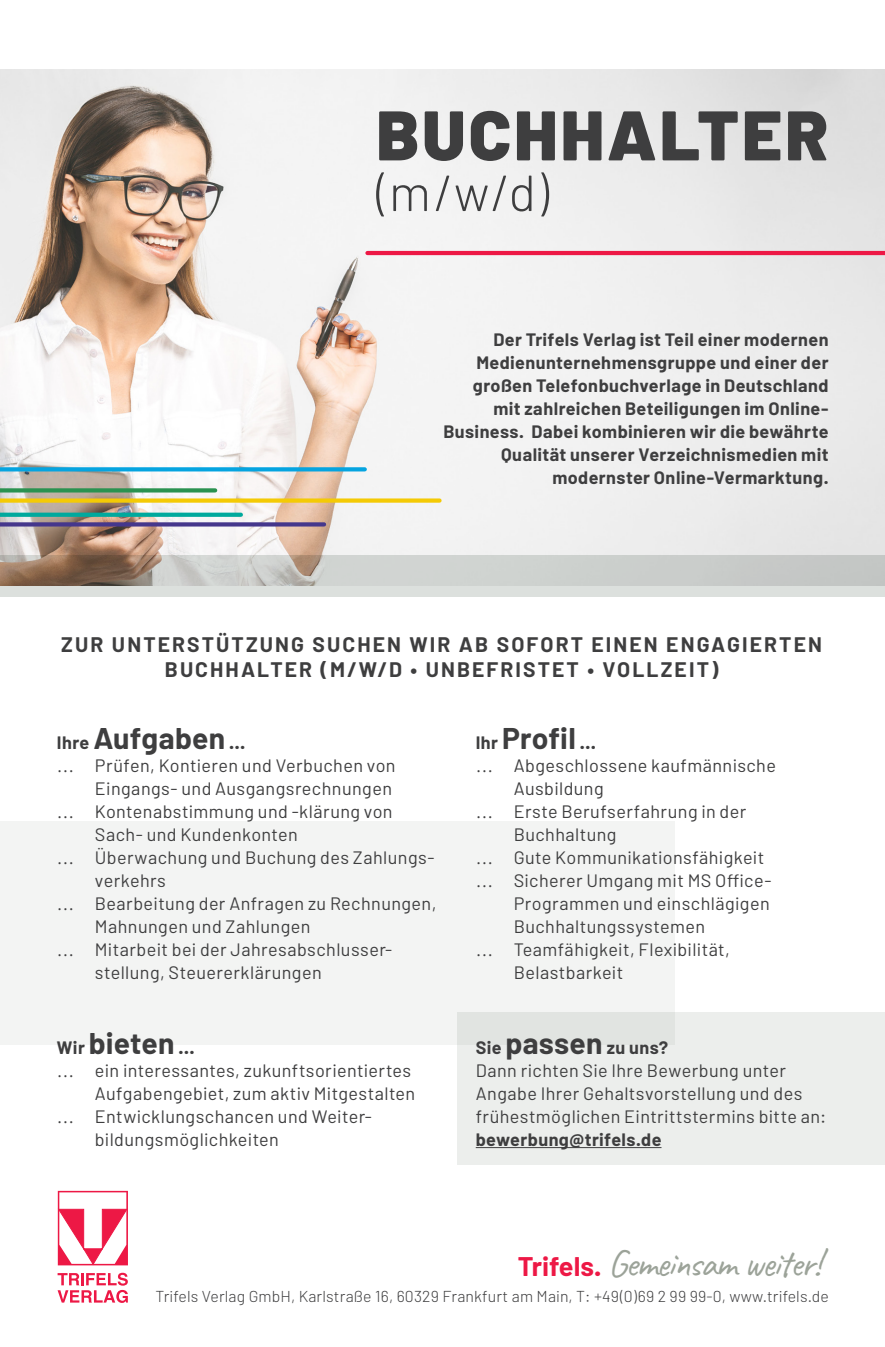
<style>
.page{position:relative;width:885px;height:1347px;background:#fff}
.page>*{position:absolute;margin:0;border:0;box-sizing:border-box;transform-origin:0 0}
.t1{font:900 70px "Barlow";letter-spacing:.045em;color:#3e3e3f}
.t2{font:300 50.6px "Barlow";color:#3e3e3f}
.t3{font:38.6px "Caveat";letter-spacing:-.04em;color:#9ca399}
.t4{font:700 30px "Barlow";letter-spacing:.01em;color:#3e3e3f}
.t5{font:700 21px/25.4px "Barlow";letter-spacing:.1em;color:#3e3e3f;text-align:center}
.t6{font:18px/23px "Barlow";letter-spacing:.025em;color:#3e3e3f}
.t7{font:700 18px/23px "Barlow";letter-spacing:.025em;color:#3e3e3f;text-align:right}
.t8{font:300 15.8px "Barlow";letter-spacing:.01em;color:#3e3e3f}
.s1{font-size:18px}
.s2{font-size:19px}
.s3{font-family:"Minion Pro"}
.s4{font-weight:700}
.s5{font-weight:700;font-size:30px}
.s6{font-family:"Barlow";font-weight:700;font-size:27px;color:#ed1845}
</style>
<div class="page">
<img style="left:0;top:69px;width:884px;height:486px">
<div style="left:456px;top:1012px;width:428px;height:153px;background:#eceeec"></div>
<div style="left:0;top:821px;width:675px;height:224px;background:#f3f4f3"></div>
<svg style="left:0;top:555px;width:884px;height:42px;background:#c6c5c0"></svg>
<hr style="left:367px;top:251px;width:517px;height:4px;background:#ed1845">
<hr style="left:475px;top:1147px;width:186px;height:1px;background:#3e3e3f">
<svg style="left:0;top:467px;width:365px;height:4px"></svg>
<svg style="left:0;top:488px;width:215px;height:4px"></svg>
<svg style="left:0;top:498px;width:439px;height:4px;background:#f1cb1c"></svg>
<svg style="left:0;top:522px;width:324px;height:4px"></svg>
<div style="left:0;top:512px;width:241px;height:5px;background:#00a99d"></div>
<svg style="left:58px;top:1190px;width:70px;height:75px"></svg>
<svg style="left:58px;top:1272px;width:70px;height:30px"></svg>
<h1 class="t1" style="left:376px;top:92px;width:453px">BUCHHALTER</h1>
<h2 class="t2" style="left:376px;top:161px;width:174px">(m/w/d)</h2>
<p class="t7" style="left:443px;top:328px;width:386px">Der Trifels Verlag ist Teil einer modernen Medienunternehmensgruppe und einer der großen Telefonbuchverlage in Deutschland mit zahlreichen Beteiligungen im Online-Business. Dabei kombinieren wir die bewährte Qualität unserer Verzeichnismedien mit modernster Online-Vermarktung.</p>
<p class="t5" style="left:61px;top:631px;width:762px">ZUR UNTERSTÜTZUNG SUCHEN WIR AB SOFORT EINEN ENGAGIERTEN<br>BUCHHALTER (M/W/D • UNBEFRISTET • VOLLZEIT)</p>
<h3 class="t4" style="left:57px;top:719px;width:190px"><span class="s1">Ihre</span> Aufgaben <span class="s2">…</span></h3>
<p class="t6" style="left:57px;top:753px;width:340px"><span class="s3">…</span> Prüfen, Kontieren und Verbuchen von</p>
<p class="t6" style="left:95px;top:776px;width:298px">Eingangs- und Ausgangsrechnungen</p>
<p class="t6" style="left:57px;top:799px;width:337px"><span class="s3">…</span> Kontenabstimmung und -klärung von</p>
<p class="t6" style="left:95px;top:822px;width:204px">Sach- und Kundenkonten</p>
<p class="t6" style="left:57px;top:845px;width:379px"><span class="s3">…</span> Überwachung und Buchung des Zahlungs-</p>
<p class="t6" style="left:95px;top:868px;width:73px">verkehrs</p>
<p class="t6" style="left:57px;top:891px;width:381px"><span class="s3">…</span> Bearbeitung der Anfragen zu Rechnungen,</p>
<p class="t6" style="left:95px;top:914px;width:217px">Mahnungen und Zahlungen</p>
<p class="t6" style="left:57px;top:937px;width:337px"><span class="s3">…</span> Mitarbeit bei der Jahresabschlusser-</p>
<p class="t6" style="left:95px;top:960px;width:228px">stellung, Steuererklärungen</p>
<h3 class="t4" style="left:57px;top:1025px;width:139px"><span class="s1">Wir</span> bieten <span class="s2">…</span></h3>
<p class="t6" style="left:57px;top:1059px;width:356px"><span class="s3">…</span> ein interessantes, zukunftsorientiertes</p>
<p class="t6" style="left:95px;top:1082px;width:322px">Aufgabengebiet, zum aktiv Mitgestalten</p>
<p class="t6" style="left:57px;top:1105px;width:316px"><span class="s3">…</span> Entwicklungschancen und Weiter-</p>
<p class="t6" style="left:95px;top:1128px;width:185px">bildungsmöglichkeiten</p>
<h3 class="t4" style="left:475px;top:719px;width:122px"><span class="s1">Ihr</span> Profil <span class="s2">…</span></h3>
<p class="t6" style="left:475px;top:753px;width:302px"><span class="s3">…</span> Abgeschlossene kaufmännische</p>
<p class="t6" style="left:513px;top:776px;width:91px">Ausbildung</p>
<p class="t6" style="left:475px;top:799px;width:272px"><span class="s3">…</span> Erste Berufserfahrung in der</p>
<p class="t6" style="left:513px;top:822px;width:104px">Buchhaltung</p>
<p class="t6" style="left:475px;top:845px;width:290px"><span class="s3">…</span> Gute Kommunikationsfähigkeit</p>
<p class="t6" style="left:475px;top:868px;width:297px"><span class="s3">…</span> Sicherer Umgang mit MS Office-</p>
<p class="t6" style="left:513px;top:891px;width:257px">Programmen und einschlägigen</p>
<p class="t6" style="left:513px;top:914px;width:193px">Buchhaltungssystemen</p>
<p class="t6" style="left:475px;top:937px;width:255px"><span class="s3">…</span> Teamfähigkeit, Flexibilität,</p>
<p class="t6" style="left:513px;top:960px;width:111px">Belastbarkeit</p>
<p class="t6" style="left:475px;top:1035px;width:352px"><span class="s4">Sie</span> <span class="s5">passen</span> <span class="s4">zu uns?<br></span>Dann richten Sie Ihre Bewerbung unter Angabe Ihrer Gehaltsvorstellung und des frühestmöglichen Eintrittstermins bitte an:</p>
<p class="t7" style="left:475px;top:1127px;width:187px">bewerbung@trifels.de</p>
<h3 class="t3" style="left:517px;top:1238px;width:305px"><span class="s6">Trifels.</span> Gemeinsam weiter!</h3>
<p class="t8" style="left:155px;top:1286px;width:675px">Trifels Verlag GmbH, Karlstraße 16, 60329 Frankfurt am Main, T: +49(0)69 2 99 99-0, www.trifels.de</p>
</div>
